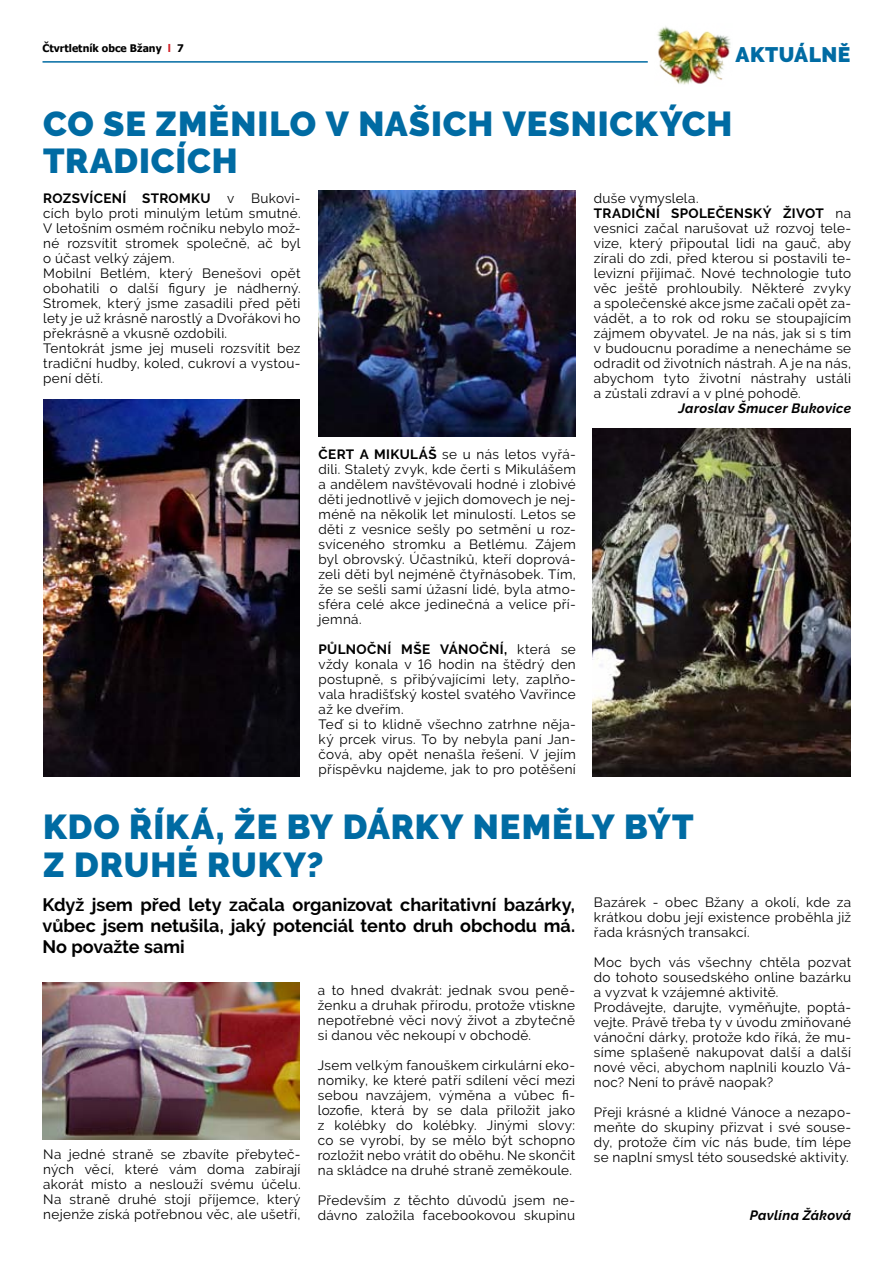
<style>
.page{position:relative;width:893px;height:1263px;background:#fff}
.page>*{position:absolute;margin:0;border:0;box-sizing:border-box;transform-origin:0 0}
.t1{font:900 34.5px/37.5px "Raleway";letter-spacing:.03em;color:#006ba3}
.t2{font:900 21px "Raleway";color:#006ba3}
.t3{font:700 18px/21px "Raleway";color:#000;text-align:justify}
.t4{font:13.5px/15px "Raleway";letter-spacing:.025em;color:#000;text-align:justify}
.t5{font:italic 700 13.5px "Raleway";letter-spacing:.02em;color:#000}
.t6{font:700 10.5px "Tahoma";color:#000}
.s1{color:#d2232a}
.s2{font-weight:700}
</style>
<div class="page">
<hr style="left:43px;top:61px;width:605px;height:2px;background:#006ba3">
<img style="left:43px;top:982px;width:257px;height:158px">
<img style="left:43px;top:400px;width:257px;height:377px">
<img style="left:319px;top:190px;width:256px;height:247px">
<img style="left:592px;top:428px;width:258px;height:349px">
<img style="left:657px;top:26px;width:74px;height:59px">
<p class="t6" style="left:43px;top:41px;width:143px">Čtvrtletník obce Bžany <span class="s1">l</span> 7</p>
<h2 class="t2" style="left:735px;top:43px;width:101px">AKTUÁLNĚ</h2>
<h1 class="t1" style="left:43px;top:105px;width:338px">CO SE ZMĚNILO V NAŠICH</h1>
<h1 class="t1" style="left:503px;top:105px;width:92px">VESNICKÝCH</h1>
<h1 class="t1" style="left:43px;top:142px;width:44px">TRADICÍCH</h1>
<p class="t4" style="left:43px;top:191px;width:259px;text-align:left"><span class="s2">ROZSVÍCENÍ STROMKU</span> v Bukovi&shy;cích bylo proti minulým letům smutné.<br>V letošním osmém ročníku nebylo mož&shy;né rozsvítit stromek společně, ač byl o účast velký zájem.<br>Mobilní Betlém, který Benešovi opět obohatili o další figury je nádherný.<br>Stromek, který jsme zasadili před pěti lety je už krásně narostlý a Dvořákovi ho překrásně a vkusně ozdobili.<br>Tentokrát jsme jej museli rozsvítit bez tradiční hudby, koled, cukroví a vystou&shy;pení dětí.</p>
<p class="t4" style="left:319px;top:447px;width:259px"><span class="s2">ČERT A MIKULÁŠ</span> se u nás letos vyřá&shy;dili. Staletý zvyk, kde čerti s Mikulášem a andělem navštěvovali hodné i zlobivé děti jednotlivě v jejich domovech je nej&shy;méně na několik let minulostí. Letos se děti z vesnice sešly po setmění u roz&shy;svíceného stromku a Betlému. Zájem byl obrovský. Účastníků, kteří doprová&shy;zeli děti byl nejméně čtyřnásobek. Tím, že se sešli samí úžasní lidé, byla atmo&shy;sféra celé akce jedinečná a velice pří&shy;jemná.</p>
<p class="t4" style="left:319px;top:642px;width:259px;text-align:left"><span class="s2">PŮLNOČNÍ MŠE VÁNOČNÍ,</span> která se vždy konala v 16 hodin na štědrý den postupně, s přibývajícími lety, zaplňo&shy;vala hradišťský kostel svatého Vavřince až ke dveřím.<br>Teď si to klidně všechno zatrhne něja&shy;ký prcek virus. To by nebyla paní Jan&shy;čová, aby opět nenašla řešení. V jejím příspěvku najdeme, jak to pro potěšení</p>
<p class="t4" style="left:594px;top:191px;width:259px;text-align:left">duše vymyslela.<br><span class="s2">TRADIČNÍ SPOLEČENSKÝ ŽIVOT</span> na vesnici začal narušovat už rozvoj tele&shy;vize, který připoutal lidi na gauč, aby zírali do zdi, před kterou si postavili te&shy;levizní přijímač. Nové technologie tuto věc ještě prohloubily. Některé zvyky a společenské akce jsme začali opět za&shy;vádět, a to rok od roku se stoupajícím zájmem obyvatel. Je na nás, jak si s tím v budoucnu poradíme a nenecháme se odradit od životních nástrah. A je na nás, abychom tyto životní nástrahy ustáli a zůstali zdraví a v plné pohodě.</p>
<p class="t5" style="left:678px;top:400px;width:174px">Jaroslav Šmucer Bukovice</p>
<h1 class="t1" style="left:43px;top:808px;width:651px">Kdo říká, že by dárky neměly být z druhé ruky?</h1>
<h3 class="t3" style="left:43px;top:894px;width:534px">Když jsem před lety začala organizovat charitativní bazárky, vůbec jsem netušila, jaký potenciál tento druh obchodu má.<br>No považte sami</h3>
<p class="t4" style="left:43px;top:1147px;width:259px">Na jedné straně se zbavíte přebyteč&shy;ných věcí, které vám doma zabírají akorát místo a neslouží svému účelu.<br>Na straně druhé stojí příjemce, který nejenže získá potřebnou věc, ale ušetří,</p>
<p class="t4" style="left:318px;top:983px;width:259px">a to hned dvakrát: jednak svou peně&shy;ženku a druhak přírodu, protože vtiskne nepotřebné věci nový život a zbytečně si danou věc nekoupí v obchodě.</p>
<p class="t4" style="left:318px;top:1058px;width:259px">Jsem velkým fanouškem cirkulární eko&shy;nomiky, ke které patří sdílení věcí mezi sebou navzájem, výměna a vůbec fi&shy;lozofie, která by se dala přiložit jako z kolébky do kolébky. Jinými slovy: co se vyrobí, by se mělo být schopno rozložit nebo vrátit do oběhu. Ne skončit na skládce na druhé straně zeměkoule.</p>
<p class="t4" style="left:318px;top:1192px;width:259px">Především z těchto důvodů jsem ne&shy;dávno založila facebookovou skupinu</p>
<p class="t4" style="left:594px;top:894px;width:259px">Bazárek - obec Bžany a okolí, kde za krátkou dobu její existence proběhla již řada krásných transakcí.</p>
<p class="t4" style="left:594px;top:954px;width:259px;text-align:left">Moc bych vás všechny chtěla pozvat do tohoto sousedského online bazárku a vyzvat k vzájemné aktivitě.<br>Prodávejte, darujte, vyměňujte, poptá&shy;vejte. Právě třeba ty v úvodu zmiňované vánoční dárky, protože kdo říká, že mu&shy;síme splašeně nakupovat další a další nové věci, abychom naplnili kouzlo Vá&shy;noc? Není to právě naopak?</p>
<p class="t4" style="left:594px;top:1104px;width:259px">Přeji krásné a klidné Vánoce a nezapo&shy;meňte do skupiny přizvat i své souse&shy;dy, protože čím víc nás bude, tím lépe se naplní smysl této sousedské aktivity.</p>
<p class="t5" style="left:750px;top:1207px;width:103px">Pavlína Žáková</p>
</div>
